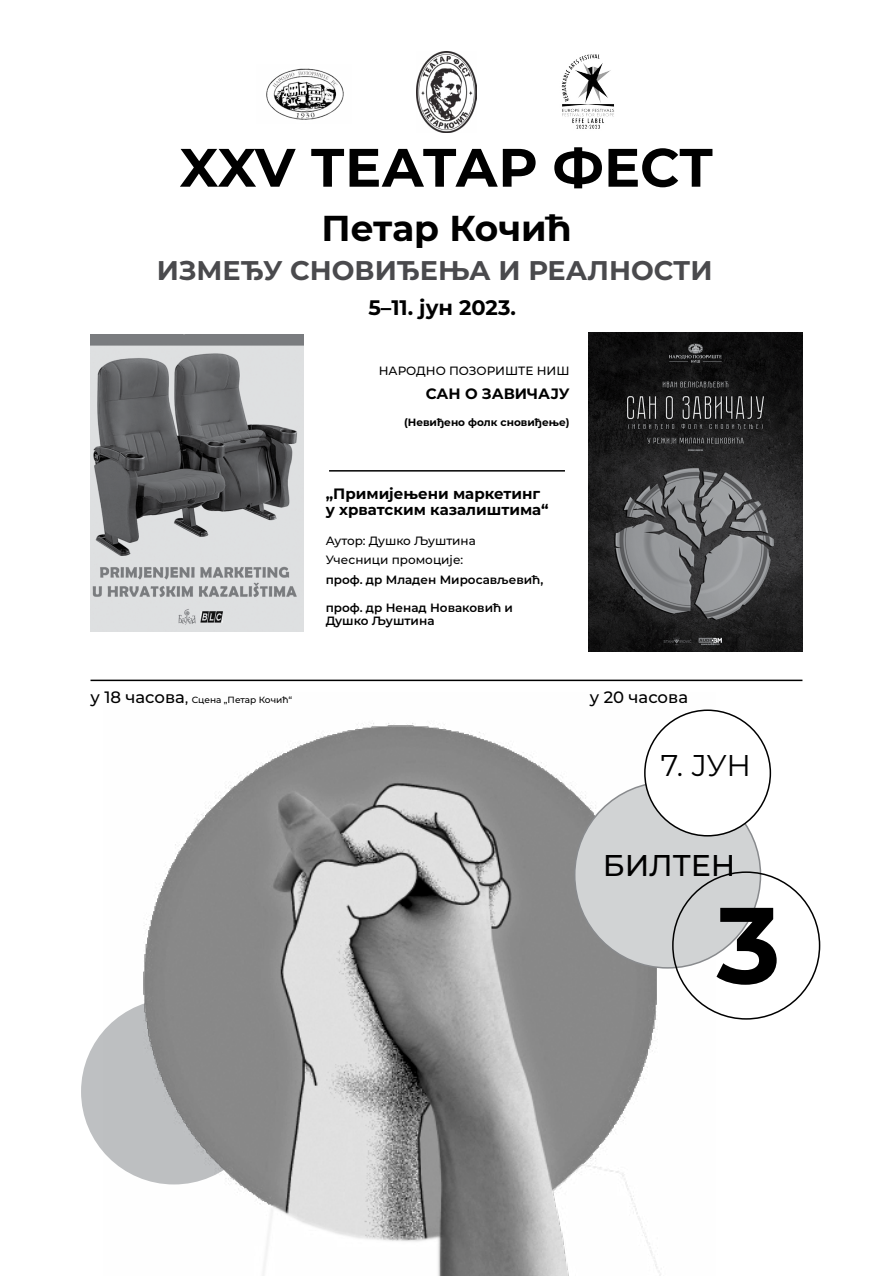
<style>
.page{position:relative;width:893px;height:1276px;background:#fff}
.page>*{position:absolute;margin:0;border:0;box-sizing:border-box;transform-origin:0 0}
.t1{font:700 108px "Montserrat";color:#000}
.t2{font:700 54px "Montserrat";letter-spacing:-.005em;color:#000}
.t3{font:700 36px "Montserrat";color:#000}
.t4{font:500 30px "Montserrat";color:#000}
.t5{font:30px "Montserrat";color:#000}
.t6{font:700 27px "Montserrat";color:#4a4a4d}
.t7{font:700 21px "Montserrat";color:#000}
.t8{font:500 16.5px "Montserrat";color:#000}
.t9{font:700 15px/16.5px "Montserrat";color:#000}
.t10{font:600 12px/13.2px "Montserrat";color:#000}
.t11{font:500 12px/19.5px "Montserrat";color:#000}
.t12{font:700 10.5px "Montserrat";color:#000}
.t13{font:500 9px "Montserrat";color:#000}
.s1{font-size:16.5px}
.s2{font-size:13.5px}
</style>
<div class="page">
<div style="left:81px;top:998px;width:186px;height:186px;background:#bec0c2;border-radius:50%"></div>
<img style="left:266px;top:68px;width:78px;height:52px">
<img style="left:561px;top:54px;width:53px;height:75px">
<img style="left:416px;top:51px;width:61px;height:82px">
<hr style="left:90px;top:679px;width:712px;height:2px;background:#000">
<img style="left:588px;top:333px;width:214px;height:318px">
<img style="left:103px;top:712px;width:612px;height:564px">
<img style="left:90px;top:335px;width:213px;height:297px">
<div style="left:575px;top:782px;width:185px;height:186px;background:#d1d3d4;border-radius:50%"></div>
<div style="left:645px;top:710px;width:125px;height:126px;background:#fff;border-radius:50%"></div>
<hr style="left:329px;top:470px;width:236px;height:1px;background:#000">
<h2 class="t2" style="left:180px;top:129px;width:535px">XXV ТЕАТАР ФЕСТ</h2>
<h3 class="t3" style="left:322px;top:202px;width:251px">Петар Кочић</h3>
<h3 class="t6" style="left:157px;top:250px;width:557px">ИЗМЕЂУ СНОВИЂЕЊА И РЕАЛНОСТИ</h3>
<h3 class="t7" style="left:368px;top:292px;width:149px">5–11. јун 2023.</h3>
<p class="t11" style="left:379px;top:360px;width:192px">НАРОДНО ПОЗОРИШТЕ НИШ</p>
<p class="t9" style="left:426px;top:384px;width:145px">САН О ЗАВИЧАЈУ</p>
<p class="t12" style="left:404px;top:414px;width:167px">(Невиђено фолк сновиђење)</p>
<p class="t9" style="left:326px;top:484px;width:225px">„Примијењени маркетинг у хрватским казалиштима“</p>
<p class="t13" style="left:90px;top:693px;width:203px"><span class="s1">у 18 часова</span><span class="s2">,</span> Сцена „Петар Кочић“</p>
<p class="t11" style="left:326px;top:530px;width:152px">Аутор: Душко Љуштина<br>Учесници промоције:</p>
<p class="t10" style="left:326px;top:572px;width:219px">проф. др Младен Миросављевић,</p>
<p class="t10" style="left:326px;top:600px;width:189px">проф. др Ненад Новаковић и<br>Душко Љуштина</p>
<h3 class="t8" style="left:590px;top:685px;width:100px">у 20 часова</h3>
<h3 class="t5" style="left:661px;top:744px;width:92px">7. ЈУН</h3>
<h3 class="t4" style="left:603px;top:844px;width:134px">БИЛТЕН</h3>
<h1 class="t1" style="left:717px;top:867px;width:65px">3</h1>
</div>
